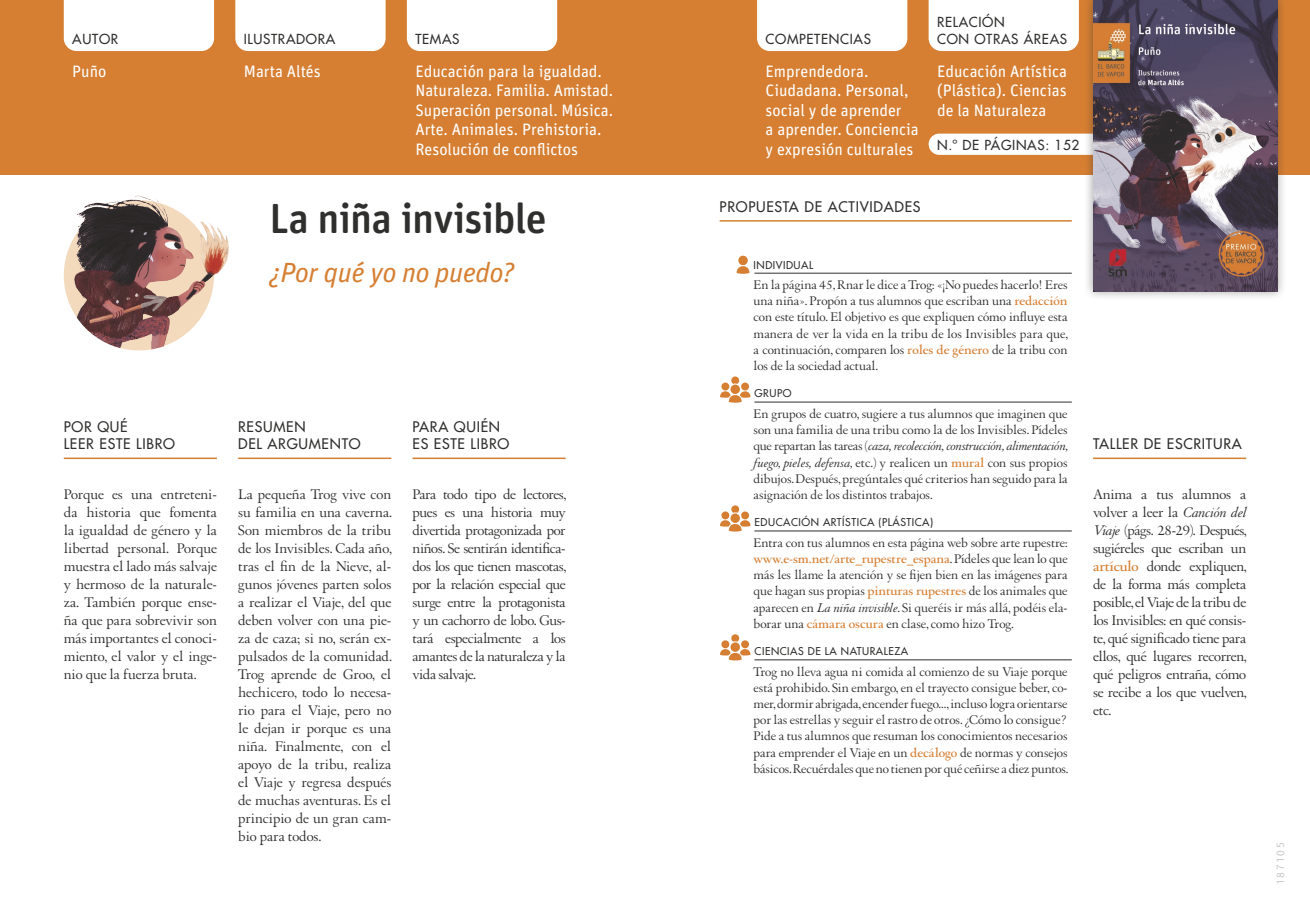
<style>
.page{position:relative;width:1310px;height:910px;background:#fff}
.page>*{position:absolute;margin:0;border:0;box-sizing:border-box;transform-origin:0 0}
.t1{font:500 42px "Unit Rounded Pro";letter-spacing:-.02em;color:#2f2f2e}
.t2{font:italic 27.75px "Unit Pro";letter-spacing:-.01em;color:#d67f33}
.t3{font:16.5px/19.5px "Unit Pro";color:#fff}
.t4{font:15px/18px "Augereau";letter-spacing:-.015em;color:#2f2f2e;text-align:justify}
.t5{font:500 14.25px/17.1px "Futura Std";letter-spacing:.05em;color:#2f2f2e}
.t6{font:13.5px/16.2px "Augereau";color:#2f2f2e;text-align:justify}
.t7{font:500 13.5px/16.2px "Futura Std";letter-spacing:.05em;color:#2f2f2e}
.t8{font:500 10.5px "Futura Std";letter-spacing:.05em;color:#2f2f2e}
.t9{font:300 10.5px "Unit Rounded OT";letter-spacing:.235em;color:#b1b2b2}
.s1{font-weight:700;color:#d67f33}
.s2{font-style:italic}
</style>
<div class="page">
<div style="left:0;top:0;width:1310px;height:174px;background:#d67f33"></div>
<div style="left:64px;top:0;width:150px;height:51px;background:#fff"></div>
<div style="left:235px;top:0;width:151px;height:51px;background:#fff"></div>
<div style="left:407px;top:0;width:150px;height:51px;background:#fff"></div>
<div style="left:757px;top:0;width:150px;height:51px;background:#fff"></div>
<hr style="left:64px;top:458px;width:153px;height:1px;background:#d67f33">
<hr style="left:412px;top:458px;width:154px;height:1px;background:#d67f33">
<hr style="left:238px;top:458px;width:153px;height:1px;background:#d67f33">
<hr style="left:1093px;top:458px;width:153px;height:1px;background:#d67f33">
<hr style="left:719px;top:220px;width:352px;height:2px;background:#d67f33">
<div style="left:928px;top:134px;width:155px;height:21px;background:#fff"></div>
<div style="left:1083px;top:0;width:203px;height:301px;background:#2f2f2e;opacity:.45"></div>
<img style="left:1093px;top:0;width:184px;height:291px">
<svg style="left:64px;top:200px;width:150px;height:150px"></svg>
<img style="left:77px;top:206px;width:87px;height:32px">
<img style="left:124px;top:196px;width:33px;height:11px">
<div style="left:928px;top:0;width:151px;height:51px;background:#fff"></div>
<hr style="left:754px;top:273px;width:317px;height:1px;background:#2f2f2e">
<hr style="left:754px;top:402px;width:317px;height:1px;background:#2f2f2e">
<hr style="left:754px;top:531px;width:317px;height:1px;background:#2f2f2e">
<hr style="left:754px;top:659px;width:317px;height:1px;background:#2f2f2e">
<svg style="left:736px;top:256px;width:13px;height:18px"></svg>
<svg style="left:720px;top:376px;width:30px;height:27px"></svg>
<svg style="left:720px;top:505px;width:30px;height:27px"></svg>
<svg style="left:720px;top:634px;width:30px;height:26px"></svg>
<p class="t7" style="left:72px;top:31px;width:47px">AUTOR</p>
<p class="t7" style="left:244px;top:31px;width:93px">ILUSTRADORA</p>
<p class="t7" style="left:415px;top:31px;width:46px">TEMAS</p>
<p class="t7" style="left:765px;top:31px;width:107px">COMPETENCIAS</p>
<p class="t3" style="left:72px;top:61px;width:36px">Puño</p>
<p class="t3" style="left:244px;top:61px;width:78px">Marta Altés</p>
<p class="t3" style="left:415px;top:61px;width:199px">Educación para la igualdad.<br>Naturaleza. Familia. Amistad.<br>Superación personal. Música.<br>Arte. Animales. Prehistoria.<br>Resolución de conflictos</p>
<p class="t3" style="left:765px;top:61px;width:155px">Emprendedora.<br>Ciudadana. Personal, social y de aprender<br>a aprender. Conciencia y expresión culturales</p>
<p class="t7" style="left:937px;top:14px;width:131px">RELACIÓN<br>CON OTRAS ÁREAS</p>
<p class="t3" style="left:937px;top:61px;width:132px;text-align:justify">Educación Artística (Plástica). Ciencias de la Naturaleza</p>
<p class="t7" style="left:937px;top:137px;width:144px">N.º DE PÁGINAS: 152</p>
<h1 class="t1" style="left:269px;top:189px;width:279px">La niña invisible</h1>
<h2 class="t2" style="left:269px;top:253px;width:247px">¿Por qué yo no puedo?</h2>
<p class="t5" style="left:64px;top:418px;width:113px">POR QUÉ<br>LEER ESTE LIBRO</p>
<p class="t5" style="left:412px;top:418px;width:98px">PARA QUIÉN<br>ES ESTE LIBRO</p>
<p class="t5" style="left:238px;top:418px;width:124px">RESUMEN<br>DEL ARGUMENTO</p>
<p class="t4" style="left:64px;top:485px;width:155px">Porque es una entreteni&shy;da historia que fomenta la igualdad de género y la libertad personal. Porque muestra el lado más salvaje y hermoso de la naturale&shy;za. También porque ense&shy;ña que para sobrevivir son más importantes el conoci&shy;miento, el valor y el inge&shy;nio que la fuerza bruta.</p>
<p class="t4" style="left:412px;top:485px;width:155px">Para todo tipo de lectores, pues es una historia muy divertida protagonizada por niños. Se sentirán identifica&shy;dos los que tienen mascotas, por la relación especial que surge entre la protagonista y un cachorro de lobo. Gus&shy;tará especialmente a los amantes de la naturaleza y la vida salvaje.</p>
<p class="t4" style="left:238px;top:485px;width:155px">La pequeña Trog vive con su familia en una caverna.<br>Son miembros de la tribu de los Invisibles. Cada año, tras el fin de la Nieve, al&shy;gunos jóvenes parten solos a realizar el Viaje, del que deben volver con una pie&shy;za de caza; si no, serán ex&shy;pulsados de la comunidad.<br>Trog aprende de Groo, el hechicero, todo lo necesa&shy;rio para el Viaje, pero no le dejan ir porque es una niña. Finalmente, con el apoyo de la tribu, realiza el Viaje y regresa después de muchas aventuras. Es el principio de un gran cam&shy;bio para todos.</p>
<p class="t5" style="left:719px;top:198px;width:202px">PROPUESTA DE ACTIVIDADES</p>
<p class="t8" style="left:753px;top:258px;width:61px">INDIVIDUAL</p>
<p class="t6" style="left:753px;top:277px;width:316px">En la página 45, Rnar le dice a Trog: «¡No puedes hacerlo! Eres una niña». Propón a tus alumnos que escriban una <span class="s1">redacción </span>con este título. El objetivo es que expliquen cómo influye esta manera de ver la vida en la tribu de los Invisibles para que, a continuación, comparen los <span class="s1">roles de género</span> de la tribu con los de la sociedad actual.</p>
<p class="t8" style="left:754px;top:387px;width:38px">GRUPO</p>
<p class="t6" style="left:753px;top:405px;width:316px">En grupos de cuatro, sugiere a tus alumnos que imaginen que son una familia de una tribu como la de los Invisibles. Pídeles que repartan las tareas (<span class="s2">caza, recolección, construcción, alimentación, fuego, pieles, defensa,</span> etc.) y realicen un <span class="s1">mural</span> con sus propios dibujos. Después, pregúntales qué criterios han seguido para la asignación de los distintos trabajos.</p>
<p class="t8" style="left:754px;top:516px;width:180px">EDUCACIÓN ARTÍSTICA (PLÁSTICA)</p>
<p class="t6" style="left:753px;top:534px;width:315px">Entra con tus alumnos en esta página web sobre arte rupestre: <span class="s1">www.e-sm.net/arte_rupestre_espana</span>. Pídeles que lean lo que más les llame la atención y se fijen bien en las imágenes para que hagan sus propias <span class="s1">pinturas rupestres</span> de los animales que aparecen en <span class="s2">La niña invisible</span>. Si queréis ir más allá, podéis ela&shy;borar una <span class="s1">cámara oscura</span> en clase, como hizo Trog.</p>
<p class="t8" style="left:754px;top:645px;width:155px">CIENCIAS DE LA NATURALEZA</p>
<p class="t6" style="left:753px;top:663px;width:316px">Trog no lleva agua ni comida al comienzo de su Viaje porque está prohibido. Sin embargo, en el trayecto consigue beber, co&shy;mer, dormir abrigada, encender fuego..., incluso logra orientarse por las estrellas y seguir el rastro de otros. ¿Cómo lo consigue?<br>Pide a tus alumnos que resuman los conocimientos necesarios para emprender el Viaje en un <span class="s1">decálogo</span> de normas y consejos básicos. Recuérdales que no tienen por qué ceñirse a diez puntos.</p>
<p class="t5" style="left:1093px;top:435px;width:150px">TALLER DE ESCRITURA</p>
<p class="t4" style="left:1093px;top:485px;width:155px">Anima a tus alumnos a volver a leer la <span class="s2">Canción del Viaje</span> (págs. 28-29). Después, sugiéreles que escriban un <span class="s1">artículo</span> donde expliquen, de la forma más completa posible, el Viaje de la tribu de los Invisibles: en qué consis&shy;te, qué significado tiene para ellos, qué lugares recorren, qué peligros entraña, cómo se recibe a los que vuelven, etc.</p>
<p class="t9" style="left:1274px;top:884px;width:44px;rotate:-90deg">187105</p>
</div>
